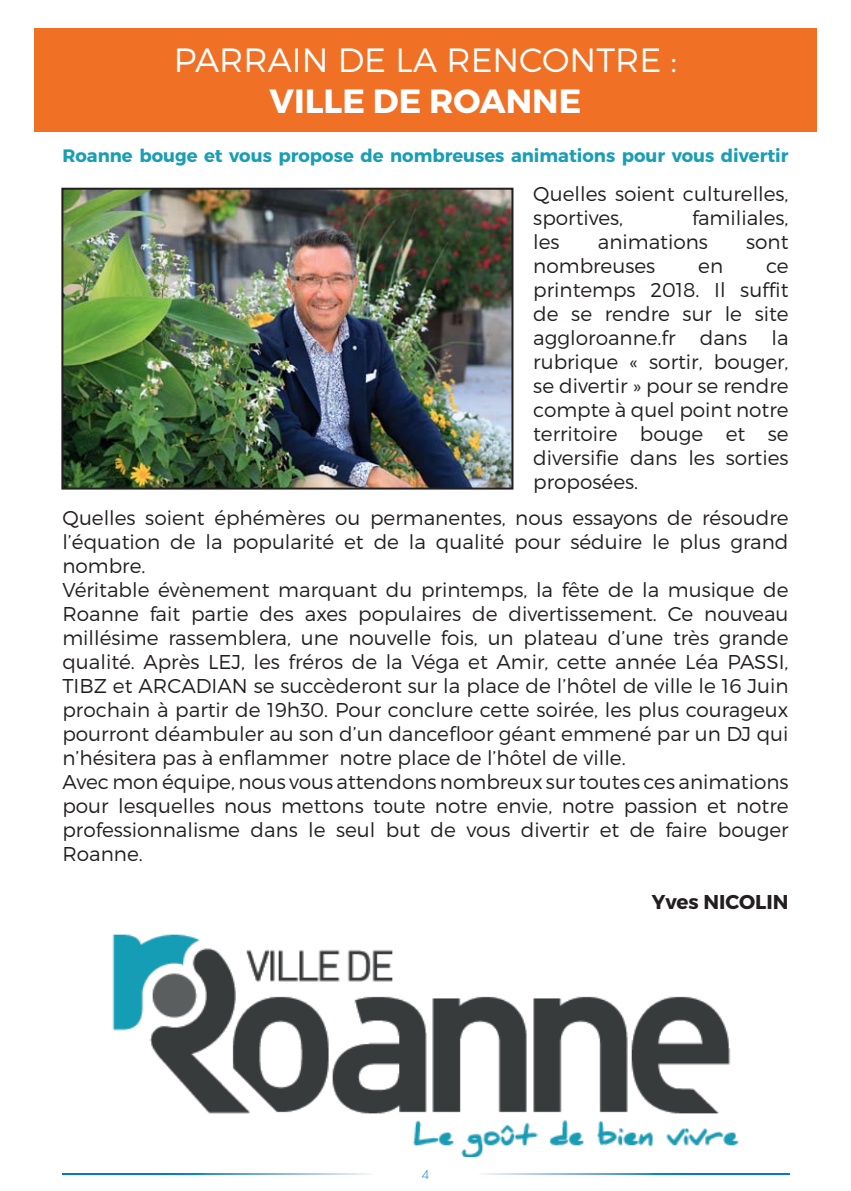
<style>
.page{position:relative;width:851px;height:1191px;background:#fff}
.page>*{position:absolute;margin:0;border:0;box-sizing:border-box;transform-origin:0 0}
.t1{font:300 33.6px "Montserrat";color:#fff}
.t2{font:700 33.6px "Montserrat";color:#fff}
.t3{font:300 20px/24px "Montserrat";color:#231f20}
.t4{font:700 20px "Montserrat";color:#231f20}
.t5{font:700 18px "Montserrat";color:#199eb5}
.t6{font:300 12px "Futura";color:#007cc4}
</style>
<div class="page">
<div style="left:34px;top:28px;width:782px;height:104px;background:#f07125"></div>
<img style="left:112px;top:934px;width:627px;height:223px">
<img style="left:64px;top:191px;width:446px;height:295px">
<div style="left:61px;top:188px;width:452px;height:301px;border:2px solid #231f20"></div>
<svg style="left:62px;top:1173px;width:308px;height:1px"></svg>
<svg style="left:482px;top:1173px;width:307px;height:1px"></svg>
<h1 class="t1" style="left:174px;top:46px;width:504px">PARRAIN DE LA RENCONTRE :</h1>
<h1 class="t2" style="left:269px;top:86px;width:313px">VILLE DE ROANNE</h1>
<p class="t5" style="left:62px;top:148px;width:727px">Roanne bouge et vous propose de nombreuses animations pour vous divertir</p>
<p class="t3" style="left:533px;top:183px;width:257px">Quelles soient culturelles, sportives,</p>
<p class="t3" style="left:692px;top:207px;width:98px">familiales,</p>
<p class="t3" style="left:533px;top:231px;width:28px">les</p>
<p class="t3" style="left:597px;top:231px;width:112px">animations</p>
<p class="t3" style="left:746px;top:231px;width:44px">sont</p>
<p class="t3" style="left:533px;top:255px;width:123px">nombreuses</p>
<p class="t3" style="left:698px;top:255px;width:26px">en</p>
<p class="t3" style="left:533px;top:255px;width:257px;text-align:justify;text-indent:233px">ce printemps 2018. Il suffit de se rendre sur le site aggloroanne.fr dans la rubrique « sortir, bouger, se divertir » pour se rendre compte à quel point notre territoire bouge et se diversifie dans les sorties proposées.</p>
<p class="t3" style="left:62px;top:507px;width:727px">Quelles soient éphémères ou permanentes, nous essayons de résoudre l’équation de la popularité et de la qualité pour séduire le plus grand nombre.<br>Véritable évènement marquant du printemps, la fête de la musique de Roanne fait partie des axes populaires de divertissement. Ce nouveau millésime rassemblera, une nouvelle fois, un plateau d’une très grande qualité. Après LEJ, les fréros de la Véga et Amir, cette année Léa PASSI, TIBZ et ARCADIAN se succèderont sur la place de l’hôtel de ville le 16 Juin prochain à partir de 19h30. Pour conclure cette soirée, les plus courageux pourront déambuler au son d’un dancefloor géant emmené par un DJ qui n’hésitera pas à enflammer notre place de l’hôtel de ville.<br>Avec mon équipe, nous vous attendons nombreux sur toutes ces animations pour lesquelles nous mettons toute notre envie, notre passion et notre professionnalisme dans le seul but de vous divertir et de faire bouger Roanne.</p>
<p class="t4" style="left:652px;top:893px;width:138px">Yves NICOLIN</p>
<p class="t6" style="left:421px;top:1168px;width:9px">4</p>
</div>
